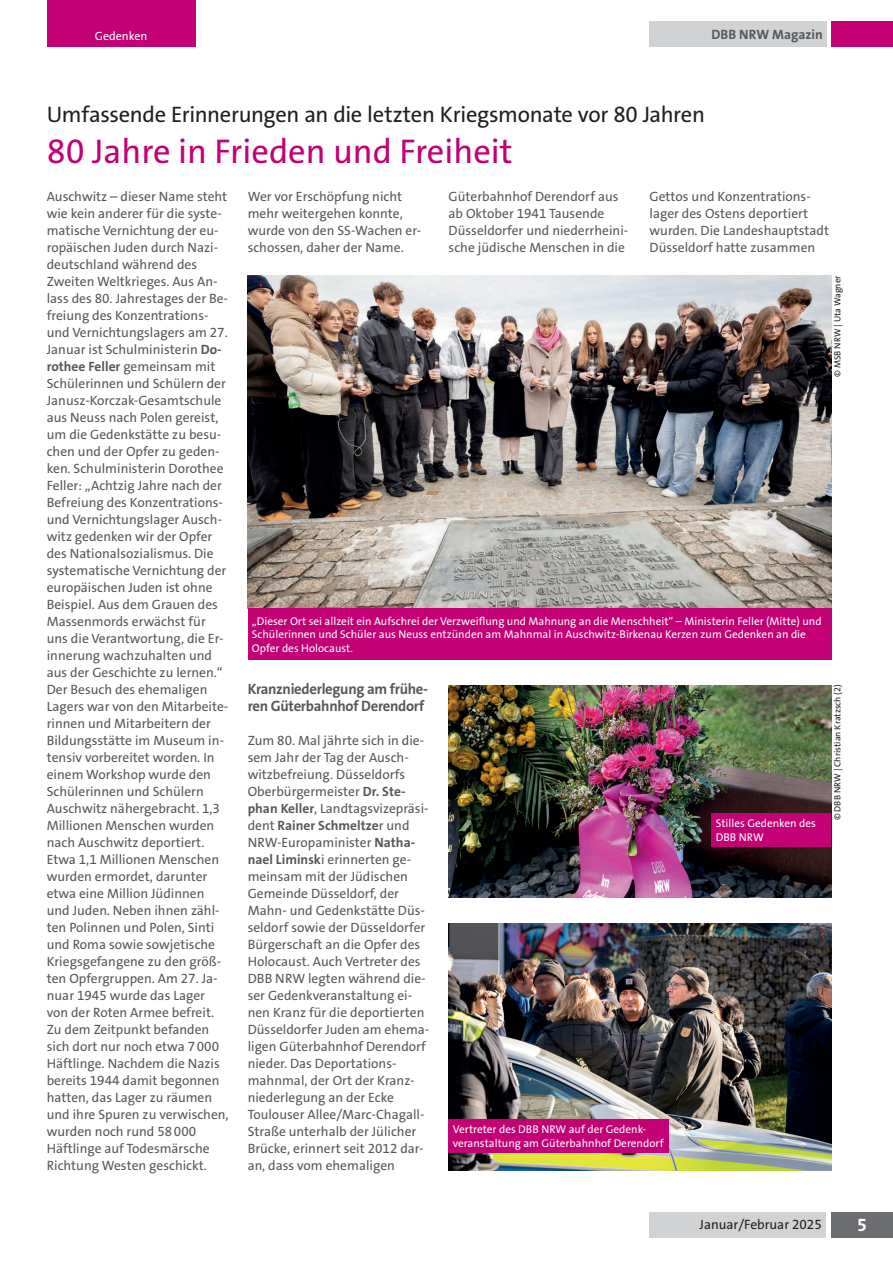
<style>
.page{position:relative;width:893px;height:1263px;background:#fff}
.page>*{position:absolute;margin:0;border:0;box-sizing:border-box;transform-origin:0 0}
.Headline_23pt{font:34.5px "The Sans Os F";color:#c30175}
.Dachzeile{font:22.5px "The Sans Os F";letter-spacing:-.015em;color:#231f20}
.t1{font:700 18px "The Sans Os F";color:#fff}
.Zwischenzeile{font:700 15px/17px "The Sans Os F";letter-spacing:-.02em;color:#57585a}
.Grundtext{font:13.5px/17px "The Sans Os F";color:#57585a}
.t2{font:13.5px "The Sans Os F";color:#231f20}
.t3{font:700 13.5px "The Sans Os F";color:#57585a}
.Rubrik{font:12px "The Sans Os F";color:#fff}
.Bildunterschrift{font:11.25px/13.5px "The Sans Os F";color:#fff}
.Fotonachweis{font:9px "The Sans Os F";color:#231f20}
.s1{font-weight:700}
</style>
<div class="page">
<div style="left:831px;top:1212px;width:62px;height:25px;background:#6c6d70"></div>
<div style="left:649px;top:1212px;width:177px;height:25px;background:#d1d2d4"></div>
<div style="left:649px;top:21px;width:178px;height:26px;background:#d1d2d4"></div>
<div style="left:831px;top:21px;width:62px;height:26px;background:#c30175"></div>
<div style="left:47px;top:0;width:149px;height:47px;background:#c30175"></div>
<img style="left:248px;top:275px;width:583px;height:334px">
<img style="left:449px;top:685px;width:382px;height:213px">
<div style="left:248px;top:609px;width:583px;height:51px;background:#c30175"></div>
<img style="left:449px;top:923px;width:382px;height:247px">
<div style="left:449px;top:1120px;width:220px;height:33px;background:#c30175"></div>
<div style="left:711px;top:813px;width:120px;height:34px;background:#c30175"></div>
<p class="Rubrik" style="left:95px;top:29px;width:54px">Gedenken</p>
<p class="t3" style="left:711px;top:25px;width:113px">DBB NRW Magazin</p>
<p class="Dachzeile" style="left:47px;top:99px;width:660px">Umfassende Erinnerungen an die letzten Kriegsmonate vor 80 Jahren</p>
<p class="Headline_23pt" style="left:47px;top:129px;width:467px">80 Jahre in Frieden und Freiheit</p>
<p class="Grundtext" style="left:47px;top:188px;width:183px">Auschwitz – dieser Name steht wie kein anderer für die syste&shy;matische Vernichtung der eu&shy;ropäischen Juden durch Nazi&shy;deutschland während des<br>Zweiten Weltkrieges. Aus An&shy;lass des 80. Jahrestages der Be&shy;freiung des Konzentrations&shy;und Vernichtungslagers am 27.<br>Januar ist Schulministerin <span class="s1">Do&shy;rothee Feller</span> gemeinsam mit<br>Schülerinnen und Schülern der<br>Janusz-Korczak-Gesamtschule aus Neuss nach Polen gereist, um die Gedenkstätte zu besu&shy;chen und der Opfer zu geden&shy;ken. Schulministerin Dorothee<br>Feller: „Achtzig Jahre nach der<br>Befreiung des Konzentrations&shy;und Vernichtungslager Ausch&shy;witz gedenken wir der Opfer des Nationalsozialismus. Die systematische Vernichtung der europäischen Juden ist ohne<br>Beispiel. Aus dem Grauen des<br>Massenmords erwächst für uns die Verantwortung, die Er&shy;innerung wachzuhalten und aus der Geschichte zu lernen.“<br>Der Besuch des ehemaligen<br>Lagers war von den Mitarbeite&shy;rinnen und Mitarbeitern der<br>Bildungsstätte im Museum in&shy;tensiv vorbereitet worden. In einem Workshop wurde den<br>Schülerinnen und Schülern<br>Auschwitz nähergebracht. 1,3<br>Millionen Menschen wurden nach Auschwitz deportiert.<br>Etwa 1,1 Millionen Menschen wurden ermordet, darunter etwa eine Million Jüdinnen und Juden. Neben ihnen zähl&shy;ten Polinnen und Polen, Sinti und Roma sowie sowjetische<br>Kriegsgefangene zu den größ&shy;ten Opfergruppen. Am 27. Ja&shy;nuar 1945 wurde das Lager von der Roten Armee befreit.<br>Zu dem Zeitpunkt befanden sich dort nur noch etwa 7000<br>Häftlinge. Nachdem die Nazis bereits 1944 damit begonnen hatten, das Lager zu räumen und ihre Spuren zu verwischen, wurden noch rund 58000<br>Häftlinge auf Todesmärsche<br>Richtung Westen geschickt.</p>
<p class="Grundtext" style="left:248px;top:188px;width:175px">Wer vor Erschöpfung nicht mehr weitergehen konnte, wurde von den SS-Wachen er&shy;schossen, daher der Name.</p>
<p class="Grundtext" style="left:449px;top:188px;width:181px">Güterbahnhof Derendorf aus ab Oktober 1941 Tausende<br>Düsseldorfer und niederrheini&shy;sche jüdische Menschen in die</p>
<p class="Grundtext" style="left:649px;top:188px;width:181px">Gettos und Konzentrations&shy;lager des Ostens deportiert wurden. Die Landeshauptstadt<br>Düsseldorf hatte zusammen</p>
<p class="Fotonachweis" style="left:831px;top:377px;width:103px;rotate:-90deg">© MSB NRW | Uta Wagner</p>
<p class="Bildunterschrift" style="left:252px;top:614px;width:571px">„Dieser Ort sei allzeit ein Aufschrei der Verzweiflung und Mahnung an die Menschheit“ – Ministerin Feller (Mitte) und<br>Schülerinnen und Schüler aus Neuss entzünden am Mahnmal in Auschwitz-Birkenau Kerzen zum Gedenken an die<br>Opfer des Holocaust.</p>
<p class="Zwischenzeile" style="left:248px;top:680px;width:182px">Kranzniederlegung am frühe&shy;ren Güterbahnhof Derendorf</p>
<p class="Grundtext" style="left:248px;top:732px;width:183px">Zum 80. Mal jährte sich in die&shy;sem Jahr der Tag der Ausch&shy;witzbefreiung. Düsseldorfs<br>Oberbürgermeister <span class="s1">Dr. Ste&shy;phan Keller</span>, Landtagsvizepräsi&shy;dent <span class="s1">Rainer Schmeltze</span>r und<br>NRW-Europaminister <span class="s1">Natha&shy;nael Liminsk</span>i erinnerten ge&shy;meinsam mit der Jüdischen<br>Gemeinde Düsseldorf, der<br>Mahn- und Gedenkstätte Düs&shy;seldorf sowie der Düsseldorfer<br>Bürgerschaft an die Opfer des<br>Holocaust. Auch Vertreter des<br>DBB NRW legten während die&shy;ser Gedenkveranstaltung ei&shy;nen Kranz für die deportierten<br>Düsseldorfer Juden am ehema&shy;ligen Güterbahnhof Derendorf nieder. Das Deportations&shy;mahnmal, der Ort der Kranz&shy;niederlegung an der Ecke<br>Toulouser Allee/Marc-Chagall-<br>Straße unterhalb der Jülicher<br>Brücke, erinnert seit 2012 dar&shy;an, dass vom ehemaligen</p>
<p class="Fotonachweis" style="left:831px;top:820px;width:138px;rotate:-90deg">© DBB NRW | Christian Kratzsch (2)</p>
<p class="Bildunterschrift" style="left:716px;top:817px;width:102px">Stilles Gedenken des<br>DBB NRW</p>
<p class="Bildunterschrift" style="left:453px;top:1123px;width:212px">Vertreter des DBB NRW auf der Gedenk&shy;veranstaltung am Güterbahnhof Derendorf</p>
<p class="t2" style="left:699px;top:1216px;width:124px">Januar/Februar 2025</p>
<h3 class="t1" style="left:857px;top:1213px;width:11px">5</h3>
</div>
